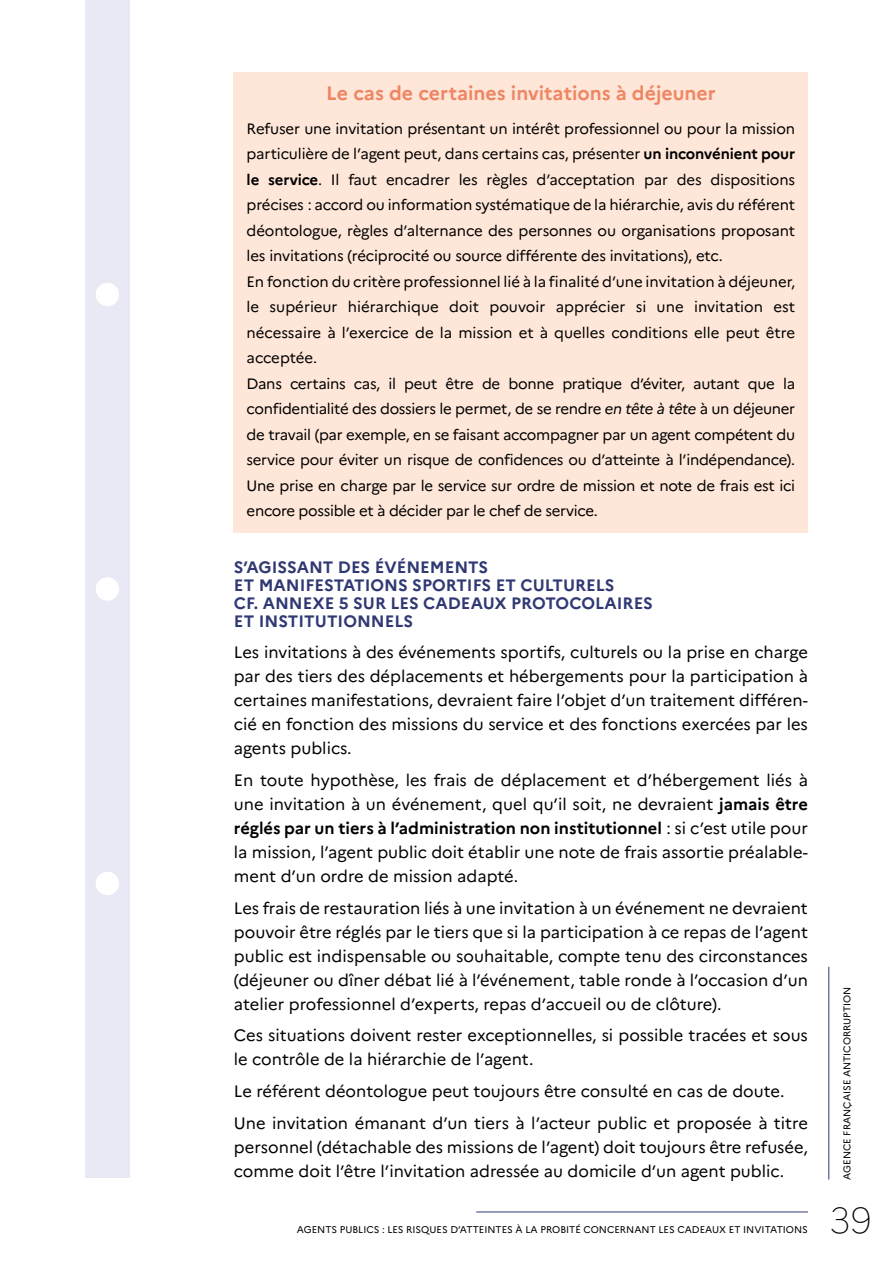
<style>
.page{position:relative;width:893px;height:1263px;background:#fff}
.page>*{position:absolute;margin:0;border:0;box-sizing:border-box;transform-origin:0 0}
.t1{font:100 36px "Marianne";color:#000}
.MF_Titre_Encadre{font:700 19.5px "Marianne";color:#ef8663}
.MF_TexteCourant{font:16.5px/24px "Marianne";color:#000;text-align:justify}
.MF_Titre_3{font:700 16.5px/18px "Marianne";color:#303974}
.MF_TexteEncadre_suit{font:15px/25.5px "Marianne";letter-spacing:-.01em;color:#000;text-align:justify}
.MF_TexteEncadre_Fin{font:15px/25.5px "Marianne";letter-spacing:-.02em;color:#000;text-align:justify}
.t2{font:9.75px "Marianne";color:#000}
.s1{font-weight:700}
.s2{font-style:italic}
</style>
<div class="page">
<div style="left:85px;top:0;width:45px;height:1178px;background:#e9e9f5"></div>
<hr style="left:476px;top:1211px;width:332px;height:1px;background:#303974">
<hr style="left:828px;top:967px;width:1px;height:212px;background:#303974">
<div style="left:96px;top:283px;width:23px;height:23px;background:#fff;border-radius:50%"></div>
<div style="left:96px;top:577px;width:23px;height:24px;background:#fff;border-radius:50%"></div>
<div style="left:96px;top:872px;width:23px;height:23px;background:#fff;border-radius:50%"></div>
<div style="left:234px;top:72px;width:574px;height:45px;background:#fee6d8"></div>
<div style="left:234px;top:110px;width:574px;height:168px;background:#fee6d8"></div>
<div style="left:234px;top:263px;width:574px;height:117px;background:#fee6d8"></div>
<div style="left:234px;top:365px;width:574px;height:168px;background:#fee6d8"></div>
<p class="MF_Titre_Encadre" style="left:326px;top:81px;width:391px">Le cas de certaines invitations à déjeuner</p>
<p class="MF_TexteEncadre_suit" style="left:247px;top:116px;width:550px">Refuser une invitation présentant un intérêt professionnel ou pour la mission particulière de l’agent peut, dans certains cas, présenter <span class="s1">un inconvénient pour le service</span>. Il faut encadrer les règles d’acceptation par des dispositions précises : accord ou information systématique de la hiérarchie, avis du référent déontologue, règles d’alternance des personnes ou organisations proposant les invitations (réciprocité ou source différente des invitations), etc.</p>
<p class="MF_TexteEncadre_suit" style="left:247px;top:269px;width:550px">En fonction du critère professionnel lié à la finalité d’une invitation à déjeuner, le supérieur hiérarchique doit pouvoir apprécier si une invitation est nécessaire à l’exercice de la mission et à quelles conditions elle peut être acceptée.</p>
<p class="MF_TexteEncadre_Fin" style="left:247px;top:371px;width:550px">Dans certains cas, il peut être de bonne pratique d’éviter, autant que la confidentialité des dossiers le permet, de se rendre <span class="s2">en tête à tête</span> à un déjeuner de travail (par exemple, en se faisant accompagner par un agent compétent du service pour éviter un risque de confidences ou d’atteinte à l’indépendance).<br>Une prise en charge par le service sur ordre de mission et note de frais est ici encore possible et à décider par le chef de service.</p>
<p class="MF_Titre_3" style="left:234px;top:558px;width:421px">S’AGISSANT DES ÉVÉNEMENTS<br>ET MANIFESTATIONS SPORTIFS ET CULTURELS<br>CF. ANNEXE 5 SUR LES CADEAUX PROTOCOLAIRES<br>ET INSTITUTIONNELS</p>
<p class="MF_TexteCourant" style="left:234px;top:640px;width:576px">Les invitations à des événements sportifs, culturels ou la prise en charge par des tiers des déplacements et hébergements pour la participation à certaines manifestations, devraient faire l’objet d’un traitement différen&shy;cié en fonction des missions du service et des fonctions exercées par les agents publics.</p>
<p class="MF_TexteCourant" style="left:234px;top:768px;width:576px">En toute hypothèse, les frais de déplacement et d’hébergement liés à une invitation à un événement, quel qu’il soit, ne devraient <span class="s1">jamais être réglés par un tiers à l’administration non institutionnel</span> : si c’est utile pour la mission, l’agent public doit établir une note de frais assortie préalable&shy;ment d’un ordre de mission adapté.</p>
<p class="MF_TexteCourant" style="left:234px;top:895px;width:576px">Les frais de restauration liés à une invitation à un événement ne devraient pouvoir être réglés par le tiers que si la participation à ce repas de l’agent public est indispensable ou souhaitable, compte tenu des circonstances (déjeuner ou dîner débat lié à l’événement, table ronde à l’occasion d’un atelier professionnel d’experts, repas d’accueil ou de clôture).</p>
<p class="MF_TexteCourant" style="left:234px;top:1023px;width:576px">Ces situations doivent rester exceptionnelles, si possible tracées et sous le contrôle de la hiérarchie de l’agent.</p>
<p class="MF_TexteCourant" style="left:234px;top:1079px;width:552px">Le référent déontologue peut toujours être consulté en cas de doute.</p>
<p class="MF_TexteCourant" style="left:234px;top:1110px;width:576px">Une invitation émanant d’un tiers à l’acteur public et proposée à titre personnel (détachable des missions de l’agent) doit toujours être refusée, comme doit l’être l’invitation adressée au domicile d’un agent public.</p>
<p class="t2" style="left:297px;top:1224px;width:513px">AGENTS PUBLICS : LES RISQUES D’ATTEINTES À LA PROBITÉ CONCERNANT LES CADEAUX ET INVITATIONS</p>
<p class="t2" style="left:841px;top:1179px;width:194px;rotate:-90deg">AGENCE FRANÇAISE ANTICORRUPTION</p>
<h1 class="t1" style="left:829px;top:1198px;width:44px">39</h1>
</div>
